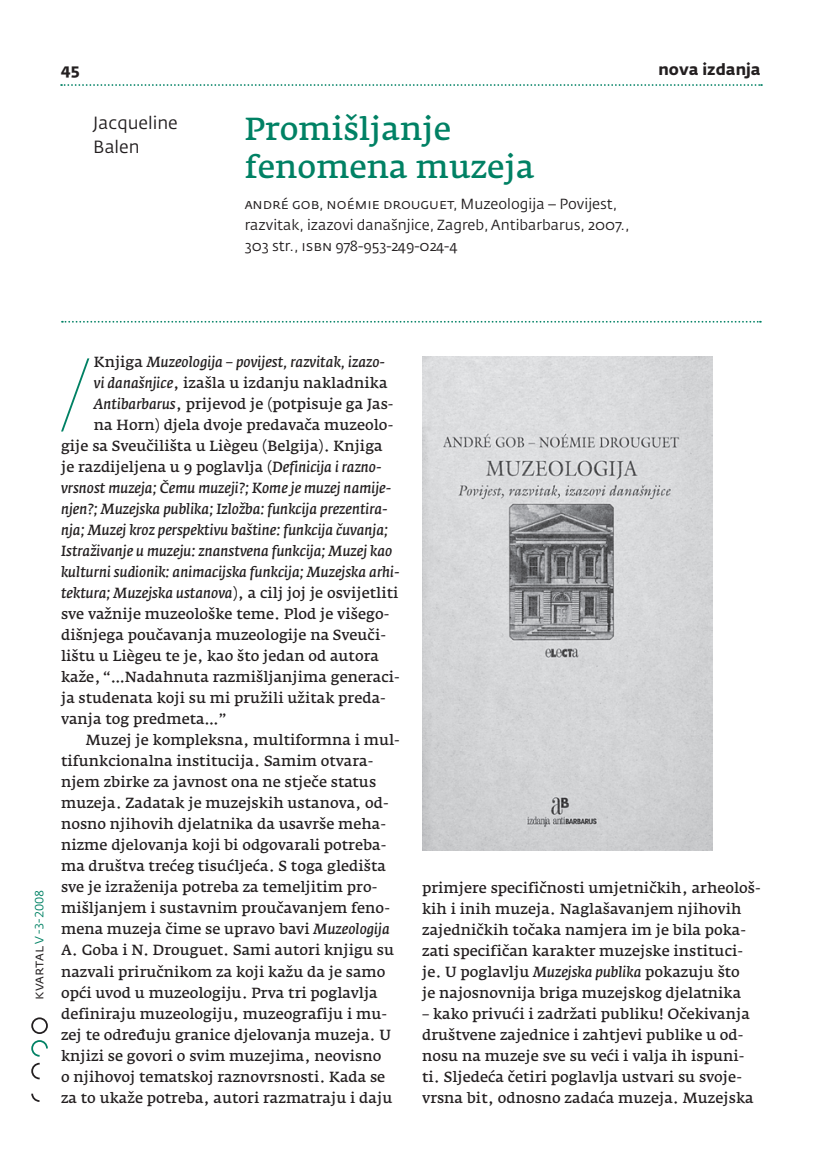
<style>
.page{position:relative;width:820px;height:1167px;background:#fff}
.page>*{position:absolute;margin:0;border:0;box-sizing:border-box;transform-origin:0 0}
.t1{font:200 condensed 99.05px "Helvetica Neue";color:#008164}
.t2{font:600 31.5px/37.8px "Fedra Serif A Std";letter-spacing:-.005em;color:#008164}
.t3{font:17.5px/24.5px "Fedra Sans Std";color:#231f20}
.t4{font:700 15.75px "Fedra Sans Std";color:#231f20}
.t5{font:600 14.53px/21px "Fedra Serif A Std";color:#231f20}
.t6{font:italic 600 14.53px "Fedra Serif A Std";color:#231f20}
.t7{font:14.53px/21px "Fedra Sans Std";color:#231f20}
.t8{font:11.9px "Fedra Sans Std";color:#008164}
.s1{font-size:14px;color:#231f20}
.s2{font-style:normal}
.s3{font-style:italic}
</style>
<div class="page">
<svg style="left:31px;top:1017px;width:17px;height:17px"></svg>
<svg style="left:31px;top:1040px;width:17px;height:17px"></svg>
<svg style="left:31px;top:1093px;width:8px;height:9px"></svg>
<svg style="left:31px;top:1063px;width:9px;height:16px"></svg>
<svg style="left:61px;top:84px;width:701px;height:2px"></svg>
<svg style="left:62px;top:321px;width:699px;height:2px"></svg>
<img style="left:422px;top:357px;width:290px;height:493px">
<p class="t4" style="left:61px;top:60px;width:20px">4 5</p>
<p class="t4" style="left:658px;top:60px;width:104px">nova izdanja</p>
<p class="t3" style="left:93px;top:111px;width:86px">Jacqueline<br>Balen</p>
<h2 class="t2" style="left:245px;top:110px;width:291px">Promišljanje fenomena muzeja</h2>
<p class="t7" style="left:245px;top:193px;width:386px">ANDRÉ GOB, NOÉMIE DROUGUET, Muzeologija – Povijest, razvitak, izazovi današnjice, Zagreb, Antibarbarus, 2007.,<br>303 str., isbn 978-953-249-024-4</p>
<p class="t8" style="left:32px;top:999px;width:111px;rotate:-90deg"><span class="s1">kvartal</span> v -3-2008</p>
<h1 class="t1" style="left:61px;top:341px;width:29px">/</h1>
<p class="t6" style="left:94px;top:354px;width:292px"><span class="s2">Knjiga</span> Muzeologija – povijest, razvitak, izazo-</p>
<p class="t5" style="left:94px;top:373px;width:295px"><span class="s3">vi današnjice</span>, izašla u izdanju nakladnika</p>
<p class="t5" style="left:94px;top:394px;width:301px"><span class="s3">Antibarbarus</span>, prijevod je (potpisuje ga Jas-</p>
<p class="t5" style="left:94px;top:415px;width:301px">na Horn) djela dvoje predavača muzeolo-</p>
<p class="t5" style="left:61px;top:436px;width:323px">gije sa Sveučilišta u Liègeu (Belgija). Knjiga</p>
<p class="t5" style="left:61px;top:457px;width:322px">je razdijeljena u 9 poglavlja (<span class="s3">Definicija i razno-</span></p>
<p class="t6" style="left:61px;top:480px;width:330px">vrsnost muzeja; Čemu muzeji?; Kome je muzej namije-</p>
<p class="t6" style="left:61px;top:501px;width:327px">njen?; Muzejska publika; Izložba: funkcija prezentira-</p>
<p class="t6" style="left:61px;top:522px;width:329px">nja; Muzej kroz perspektivu baštine: funkcija čuvanja;</p>
<p class="t6" style="left:61px;top:543px;width:333px">Istraživanje u muzeju: znanstvena funkcija; Muzej kao</p>
<p class="t6" style="left:61px;top:564px;width:340px">kulturni sudionik: animacijska funkcija; Muzejska arhi-</p>
<p class="t6" style="left:61px;top:585px;width:339px">tektura; Muzejska ustanova<span class="s2">), a cilj joj je osvijetliti</span></p>
<p class="t5" style="left:61px;top:604px;width:330px">sve važnije muzeološke teme. Plod je višego-</p>
<p class="t5" style="left:61px;top:625px;width:326px">dišnjega poučavanja muzeologije na Sveuči-</p>
<p class="t5" style="left:61px;top:646px;width:319px">lištu u Liègeu te je, kao što jedan od autora</p>
<p class="t5" style="left:61px;top:667px;width:340px">kaže, “…Nadahnuta razmišljanjima generaci-</p>
<p class="t5" style="left:61px;top:688px;width:326px">ja studenata koji su mi pružili užitak preda-</p>
<p class="t5" style="left:61px;top:709px;width:167px">vanja tog predmeta…”</p>
<p class="t5" style="left:86px;top:730px;width:315px">Muzej je kompleksna, multiformna i mul-</p>
<p class="t5" style="left:61px;top:751px;width:312px">tifunkcionalna institucija. Samim otvara-</p>
<p class="t5" style="left:61px;top:772px;width:317px">njem zbirke za javnost ona ne stječe status</p>
<p class="t5" style="left:61px;top:793px;width:329px">muzeja. Zadatak je muzejskih ustanova, od-</p>
<p class="t5" style="left:61px;top:814px;width:326px">nosno njihovih djelatnika da usavrše meha-</p>
<p class="t5" style="left:61px;top:835px;width:327px">nizme djelovanja koji bi odgovarali potreba-</p>
<p class="t5" style="left:61px;top:856px;width:326px">ma društva trećeg tisućljeća. S toga gledišta</p>
<p class="t5" style="left:61px;top:877px;width:318px">sve je izraženija potreba za temeljitim pro-</p>
<p class="t5" style="left:61px;top:898px;width:330px">mišljanjem i sustavnim proučavanjem feno-</p>
<p class="t5" style="left:61px;top:919px;width:330px">mena muzeja čime se upravo bavi <span class="s3">Muzeologija</span></p>
<p class="t5" style="left:61px;top:940px;width:334px">A. Goba i N. Drouguet. Sami autori knjigu su</p>
<p class="t5" style="left:61px;top:961px;width:326px">nazvali priručnikom za koji kažu da je samo</p>
<p class="t5" style="left:61px;top:982px;width:318px">opći uvod u muzeologiju. Prva tri poglavlja</p>
<p class="t5" style="left:61px;top:1003px;width:327px">definiraju muzeologiju, muzeografiju i mu-</p>
<p class="t5" style="left:61px;top:1024px;width:331px">zej te određuju granice djelovanja muzeja. U</p>
<p class="t5" style="left:61px;top:1045px;width:322px">knjizi se govori o svim muzejima, neovisno</p>
<p class="t5" style="left:61px;top:1066px;width:326px">o njihovoj tematskoj raznovrsnosti. Kada se</p>
<p class="t5" style="left:61px;top:1087px;width:333px">za to ukaže potreba, autori razmatraju i daju</p>
<p class="t5" style="left:422px;top:877px;width:340px">primjere specifičnosti umjetničkih, arheološ&shy;kih i inih muzeja. Naglašavanjem njihovih zajedničkih točaka namjera im je bila poka&shy;zati specifičan karakter muzejske instituci&shy;je. U poglavlju <span class="s3">Muzejska publika</span> pokazuju što<br>je najosnovnija briga muzejskog djelatnika</p>
<p class="t5" style="left:422px;top:1003px;width:333px">– kako privući i zadržati publiku! Očekivanja društvene zajednice i zahtjevi publike u od&shy;nosu na muzeje sve su veći i valja ih ispuni&shy;ti. Sljedeća četiri poglavlja ustvari su svoje&shy;vrsna bit, odnosno zadaća muzeja. Muzejska</p>
</div>
